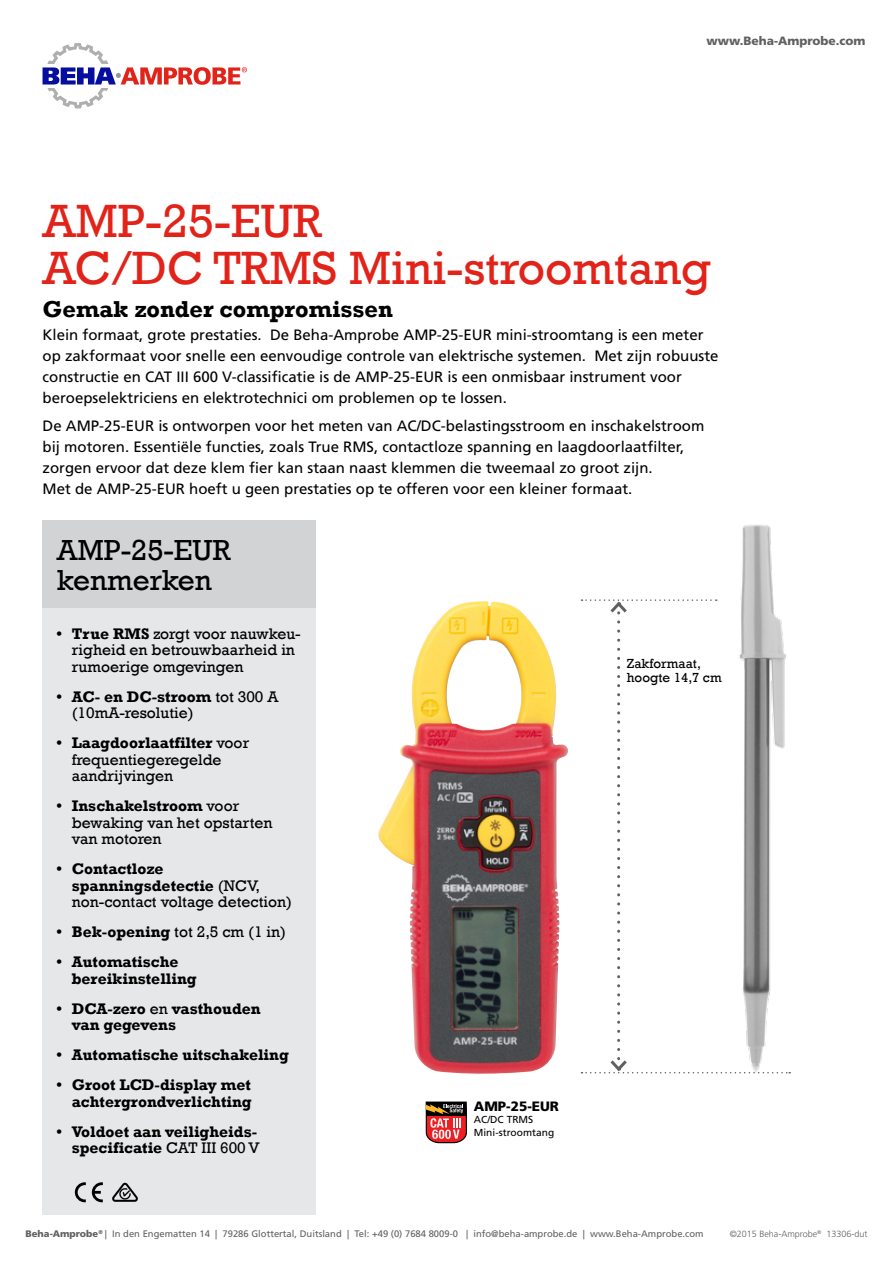
<style>
.page{position:relative;width:893px;height:1263px;background:#fff}
.page>*{position:absolute;margin:0;border:0;box-sizing:border-box;transform-origin:0 0}
.t1{font:47.85px/47.8px "Rockwell";color:#e2231a}
.t2{font:29.7px/29.7px "Rockwell";color:#000}
.t3{font:700 23.7px "Rockwell";color:#000}
.t4{font:15.75px/16.5px "Rockwell";color:#000}
.t5{font:700 15.75px/16.5px "Rockwell";color:#000}
.t6{font:15px/21px "Frutiger LT Std";color:#000}
.t7{font:13.5px/14.2px "Rockwell";color:#000}
.t8{font:900 13.5px "Frutiger LT Std";color:#000}
.t9{font:900 12px "Frutiger LT Std";color:#5f6062}
.t10{font:10.2px/12.1px "Frutiger LT Std";color:#000}
.t11{font:9.45px "Frutiger LT Std";color:#5f6062}
.t12{font:300 9px "Frutiger LT Std";color:#5f6062}
.s1{font-weight:700}
.s2{font-weight:400}
.s3{font-weight:900}
</style>
<div class="page">
<svg style="left:43px;top:43px;width:204px;height:66px"></svg>
<svg style="left:426px;top:1101px;width:41px;height:42px;background:#a7524c"></svg>
<img style="left:721px;top:525px;width:70px;height:549px">
<div style="left:43px;top:520px;width:273px;height:695px;background:#e6e7e8"></div>
<div style="left:43px;top:520px;width:273px;height:88px;background:#d1d3d4"></div>
<svg style="left:75px;top:1182px;width:11px;height:20px"></svg>
<svg style="left:92px;top:1182px;width:11px;height:20px"></svg>
<svg style="left:112px;top:1182px;width:26px;height:20px"></svg>
<img style="left:378px;top:609px;width:190px;height:465px">
<svg style="left:581px;top:599px;width:209px;height:474px"></svg>
<p class="t9" style="left:706px;top:33px;width:161px">www.Beha-Amprobe.com</p>
<h1 class="t1" style="left:43px;top:197px;width:670px">AMP-25-EUR<br>AC/DC TRMS Mini-stroomtang</h1>
<h3 class="t3" style="left:43px;top:295px;width:352px">Gemak zonder compromissen</h3>
<p class="t6" style="left:43px;top:325px;width:678px">Klein formaat, grote prestaties. De Beha-Amprobe AMP-25-EUR mini-stroomtang is een meter op zakformaat voor snelle een eenvoudige controle van elektrische systemen. Met zijn robuuste constructie en CAT III 600 V-classificatie is de AMP-25-EUR is een onmisbaar instrument voor beroepselektriciens en elektrotechnici om problemen op te lossen.</p>
<p class="t6" style="left:43px;top:415px;width:663px">De AMP-25-EUR is ontworpen voor het meten van AC/DC-belastingsstroom en inschakelstroom bij motoren. Essentiële functies, zoals True RMS, contactloze spanning en laagdoorlaatfilter, zorgen ervoor dat deze klem fier kan staan naast klemmen die tweemaal zo groot zijn.<br>Met de AMP-25-EUR hoeft u geen prestaties op te offeren voor een kleiner formaat.</p>
<h2 class="t2" style="left:57px;top:535px;width:175px">AMP-25-EUR kenmerken</h2>
<p class="t4" style="left:72px;top:625px;width:231px;text-indent:-15px"><span class="s1">• True RMS</span> zorgt voor nauwkeu&shy;righeid en betrouwbaarheid in rumoerige omgevingen</p>
<p class="t4" style="left:72px;top:688px;width:208px;text-indent:-15px"><span class="s1">• AC- en DC-stroom</span> tot 300 A (10mA-resolutie)</p>
<p class="t4" style="left:72px;top:735px;width:179px;text-indent:-15px"><span class="s1">• Laagdoorlaatfilter</span> voor frequentiegeregelde aandrijvingen</p>
<p class="t4" style="left:72px;top:798px;width:202px;text-indent:-15px"><span class="s1">• Inschakelstroom</span> voor bewaking van het opstarten van motoren</p>
<p class="t4" style="left:72px;top:861px;width:222px;text-indent:-15px"><span class="s1">• Contactloze spanningsdetectie</span> (NCV, non-contact voltage detection)</p>
<p class="t4" style="left:56px;top:924px;width:231px"><span class="s1">• Bek-opening</span> tot 2,5 cm (1 in)</p>
<p class="t5" style="left:72px;top:954px;width:127px;text-indent:-15px">• Automatische bereikinstelling</p>
<p class="t5" style="left:72px;top:1000px;width:190px;text-indent:-15px">• DCA-zero <span class="s2">en</span> vasthouden van gegevens</p>
<p class="t5" style="left:56px;top:1047px;width:234px">• Automatische uitschakeling</p>
<p class="t5" style="left:56px;top:1077px;width:197px;text-align:right">• Groot LCD-display met achtergrondverlichting</p>
<p class="t5" style="left:56px;top:1123px;width:205px;text-align:right">• Voldoet aan veiligheids&shy;specificatie <span class="s2">CAT III 600 V</span></p>
<p class="t7" style="left:627px;top:656px;width:96px">Zakformaat, hoogte 14,7 cm</p>
<p class="t8" style="left:474px;top:1098px;width:87px">AMP-25-EUR</p>
<p class="t10" style="left:474px;top:1114px;width:82px">AC/DC TRMS<br>Mini-stroomtang</p>
<p class="t11" style="left:26px;top:1228px;width:680px"><span class="s3">Beha-Amprobe</span><sup>®</sup> | In den Engematten 14 | 79286 Glottertal, Duitsland | Tel: +49 (0) 7684 8009-0 | info@beha-amprobe.de | www.Beha-Amprobe.com</p>
<p class="t12" style="left:826px;top:1229px;width:43px">13306-dut</p>
<p class="t12" style="left:730px;top:1229px;width:93px">©2015 Beha-Amprobe<sup>®</sup></p>
</div>
